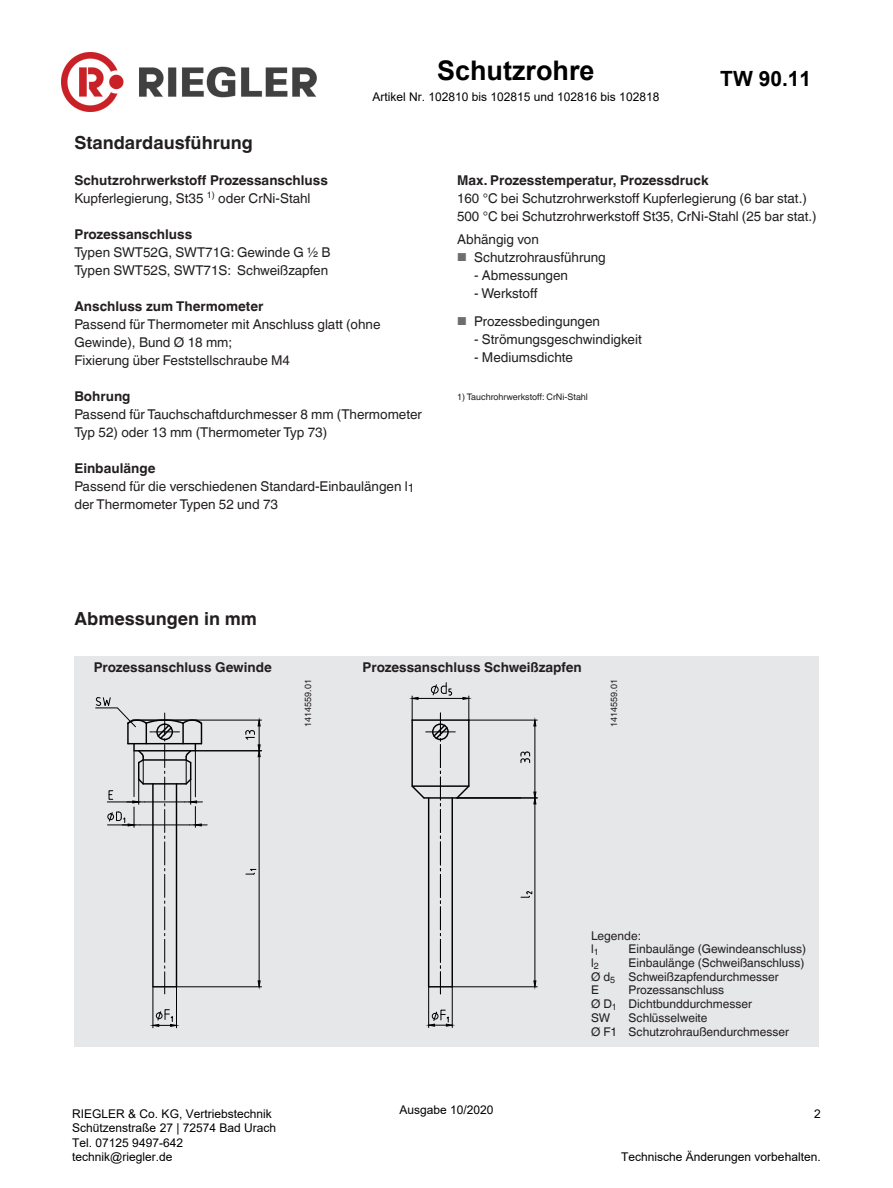
<style>
.page{position:relative;width:893px;height:1188px;background:#fff}
.page>*{position:absolute;margin:0;border:0;box-sizing:border-box;transform-origin:0 0}
.t1{font:700 27px "Arial";color:#000}
.t2{font:700 21px "Arial";color:#000}
.t3{font:700 18px "Helvetica World";color:#231f20}
.t4{font:13.5px/18px "Helvetica World";color:#231f20}
.t5{font:700 13.5px/18px "Helvetica World";color:#231f20}
.t6{font:12px/14.4px "Arial";color:#000}
.t7{font:12px/13.6px "Helvetica World";color:#231f20}
.t8{font:9px "Helvetica World";color:#231f20}
.s1{font-weight:400}
.s2{font-weight:700}
.s3{font-size:11.55px;color:#6c6d70}
</style>
<div class="page">
<div style="left:75px;top:656px;width:744px;height:391px;background:#e6e7e9"></div>
<hr style="left:469px;top:720px;width:68px;height:1px;background:#000">
<hr style="left:535px;top:726px;width:1px;height:66px;background:#000">
<svg style="left:533px;top:719px;width:4px;height:8px"></svg>
<svg style="left:521px;top:752px;width:9px;height:11px"></svg>
<hr style="left:457px;top:798px;width:80px;height:1px;background:#000">
<hr style="left:452px;top:987px;width:85px;height:1px;background:#000">
<hr style="left:535px;top:804px;width:1px;height:177px;background:#000">
<svg style="left:533px;top:791px;width:4px;height:14px"></svg>
<svg style="left:533px;top:980px;width:4px;height:8px"></svg>
<svg style="left:521px;top:891px;width:11px;height:7px"></svg>
<hr style="left:428px;top:987px;width:1px;height:41px;background:#000">
<hr style="left:452px;top:987px;width:1px;height:41px;background:#000">
<svg style="left:428px;top:1010px;width:25px;height:17px"></svg>
<svg style="left:411px;top:682px;width:59px;height:312px"></svg>
<hr style="left:197px;top:720px;width:65px;height:1px;background:#000">
<hr style="left:195px;top:751px;width:67px;height:1px;background:#000">
<hr style="left:176px;top:987px;width:86px;height:1px;background:#000">
<hr style="left:259px;top:757px;width:1px;height:224px;background:#000">
<svg style="left:245px;top:719px;width:16px;height:38px"></svg>
<svg style="left:257px;top:980px;width:4px;height:8px"></svg>
<svg style="left:246px;top:869px;width:10px;height:6px"></svg>
<hr style="left:153px;top:987px;width:1px;height:41px;background:#000">
<hr style="left:176px;top:987px;width:1px;height:41px;background:#000">
<svg style="left:95px;top:697px;width:112px;height:297px"></svg>
<svg style="left:152px;top:1009px;width:24px;height:18px"></svg>
<img style="left:61px;top:53px;width:256px;height:58px">
<h1 class="t1" style="left:437px;top:51px;width:159px">Schutzrohre</h1>
<p class="t6" style="left:372px;top:89px;width:288px">Artikel Nr. 102810 bis 102815 und 102816 bis 102818</p>
<h2 class="t2" style="left:720px;top:64px;width:93px">TW 90.11</h2>
<h3 class="t3" style="left:74px;top:132px;width:180px">Standardausführung</h3>
<p class="t5" style="left:74px;top:171px;width:255px">Schutzrohrwerkstoff Prozessanschluss<br><span class="s1">Kupferlegierung, St35</span> <sup>1)</sup> <span class="s1">oder CrNi-Stahl</span></p>
<p class="t5" style="left:74px;top:225px;width:119px">Prozessanschluss</p>
<p class="t4" style="left:74px;top:243px;width:258px">Typen SWT52G, SWT71G: Gewinde G ½ B<br>Typen SWT52S, SWT71S: Schweißzapfen</p>
<p class="t5" style="left:74px;top:297px;width:191px">Anschluss zum Thermometer</p>
<p class="t4" style="left:74px;top:315px;width:308px">Passend für Thermometer mit Anschluss glatt (ohne<br>Gewinde), Bund Ø 18 mm;<br>Fixierung über Feststellschraube M4</p>
<p class="t5" style="left:74px;top:387px;width:58px">Bohrung</p>
<p class="t4" style="left:74px;top:405px;width:349px">Passend für Tauchschaftdurchmesser 8 mm (Thermometer<br>Typ 52) oder 13 mm (Thermometer Typ 73)</p>
<p class="t4" style="left:74px;top:459px;width:342px"><span class="s2">Einbaulänge<br></span>Passend für die verschiedenen Standard-Einbaulängen l<sub>1 </sub>der Thermometer Typen 52 und 73</p>
<p class="t5" style="left:457px;top:172px;width:253px">Max. Prozesstemperatur, Prozessdruck</p>
<p class="t4" style="left:457px;top:190px;width:361px">160 °C bei Schutzrohrwerkstoff Kupferlegierung (6 bar stat.)<br>500 °C bei Schutzrohrwerkstoff St35, CrNi-Stahl (25 bar stat.)</p>
<p class="t4" style="left:457px;top:230px;width:83px">Abhängig von</p>
<p class="t4" style="left:457px;top:248px;width:150px"><span class="s3">■</span> Schutzrohrausführung</p>
<p class="t4" style="left:474px;top:266px;width:95px">- Abmessungen</p>
<p class="t4" style="left:474px;top:284px;width:65px">- Werkstoff</p>
<p class="t4" style="left:457px;top:313px;width:144px"><span class="s3">■</span> Prozessbedingungen</p>
<p class="t4" style="left:474px;top:331px;width:169px">- Strömungsgeschwindigkeit</p>
<p class="t4" style="left:474px;top:349px;width:100px">- Mediumsdichte</p>
<p class="t8" style="left:457px;top:391px;width:132px">1) Tauchrohrwerkstoff: CrNi-Stahl</p>
<h3 class="t3" style="left:75px;top:609px;width:184px">Abmessungen in mm</h3>
<p class="t5" style="left:94px;top:658px;width:180px">Prozessanschluss Gewinde</p>
<p class="t5" style="left:363px;top:658px;width:221px">Prozessanschluss Schweißzapfen</p>
<p class="t8" style="left:303px;top:727px;width:49px;rotate:-90deg">1414559.01</p>
<p class="t8" style="left:609px;top:727px;width:49px;rotate:-90deg">1414559.01</p>
<p class="t7" style="left:591px;top:929px;width:51px">Legende: l<sub>1</sub></p>
<p class="t7" style="left:629px;top:942px;width:179px">Einbaulänge (Gewindeanschluss)</p>
<p class="t7" style="left:591px;top:956px;width:215px;text-indent:38px">Einbaulänge (Schweißanschluss)<br>Ø d<sub>5</sub> Schweißzapfendurchmesser<br>E</p>
<p class="t7" style="left:591px;top:956px;width:9px">l<sub>2</sub></p>
<p class="t7" style="left:591px;top:983px;width:162px;text-indent:38px">Prozessanschluss<br>Ø D<sub>1</sub> Dichtbunddurchmesser<br>SW</p>
<p class="t7" style="left:591px;top:1011px;width:199px;text-indent:38px">Schlüsselweite<br>Ø F1 Schutzrohraußendurchmesser</p>
<p class="t6" style="left:72px;top:1106px;width:205px">RIEGLER &amp; Co. KG, Vertriebstechnik<br>Schützenstraße 27 | 72574 Bad Urach<br>Tel. 07125 9497-642 technik@riegler.de</p>
<p class="t6" style="left:399px;top:1102px;width:96px">Ausgabe 10/2020</p>
<p class="t6" style="left:814px;top:1106px;width:8px">2</p>
<p class="t6" style="left:621px;top:1150px;width:201px">Technische Änderungen vorbehalten.</p>
</div>
